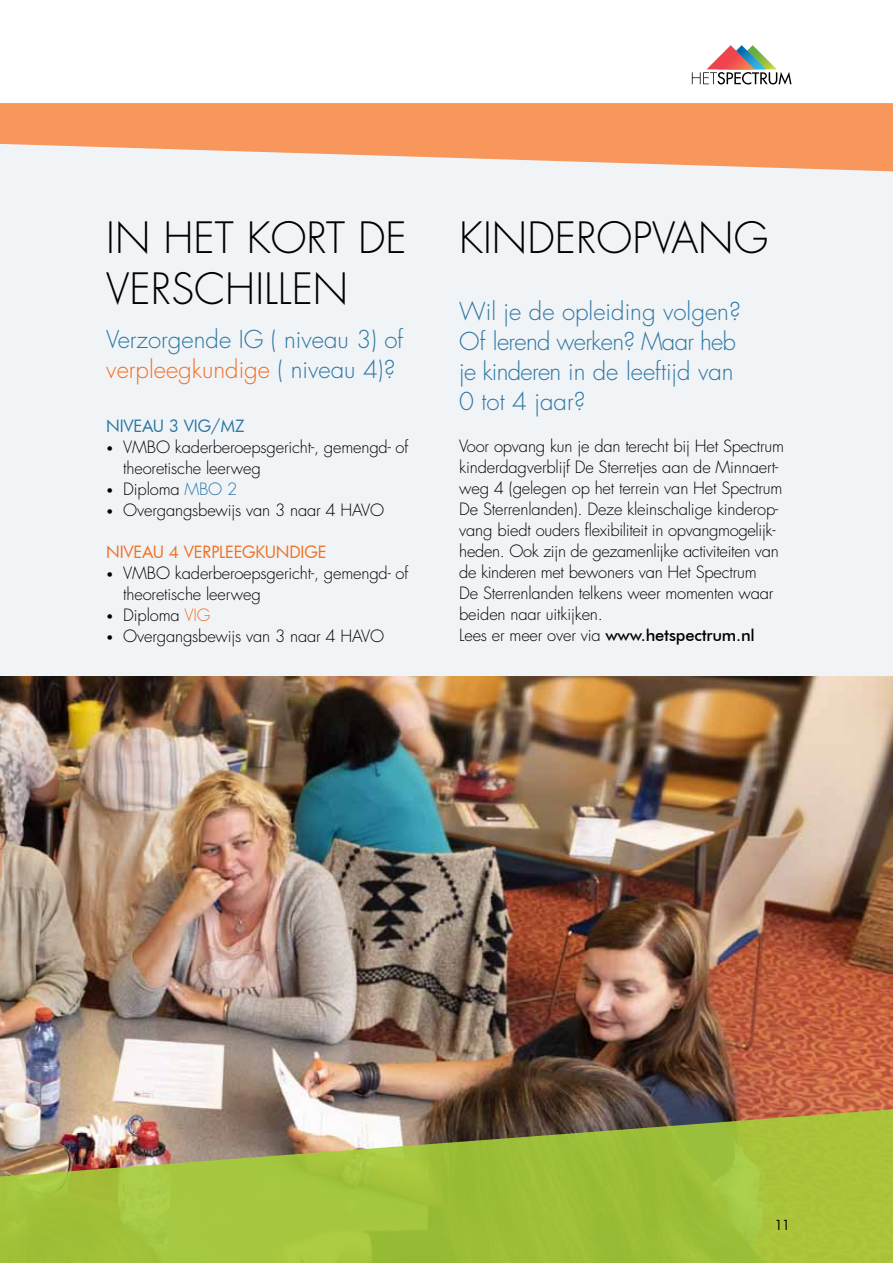
<style>
.page{position:relative;width:893px;height:1263px;background:#fff}
.page>*{position:absolute;margin:0;border:0;box-sizing:border-box;transform-origin:0 0}
.t1{font:300 42px/50.4px "Futura Std";color:#000}
.t2{font:300 24px/30px "Futura Std";letter-spacing:-.03em;color:#2d77a3}
.t3{font:300 24px/30px "Futura Std";color:#2d77a3}
.t4{font:300 16.5px/21px "Futura Std";letter-spacing:-.01em;color:#000}
.t5{font:500 16.5px "Futura BT";letter-spacing:-.01em;color:#000}
.t6{font:16.5px "Futura";letter-spacing:-.01em;color:#f36f21}
.t7{font:16.5px "Futura";letter-spacing:-.02em;color:#2d77a3}
.t8{font:300 16.5px "Futura Std";color:#2d77a3}
.t9{font:13.5px "Futura";color:#000}
.s1{color:#f36f21}
.s2{font-size:12px}
.s3{color:#2d77a3}
.s4{font-family:"Futura Std";font-weight:300}
</style>
<div class="page">
<div style="left:0;top:103px;width:893px;height:1106px;background:#f1f4f7"></div>
<img style="left:0;top:676px;width:893px;height:432px">
<svg style="left:0;top:103px;width:893px;height:68px;fill:#f7975b"></svg>
<svg style="left:0;top:1108px;width:893px;height:155px;background:#a0b448"></svg>
<svg style="left:691px;top:45px;width:101px;height:40px"></svg>
<h1 class="t1" style="left:106px;top:214px;width:302px">I n het kort de verschillen</h1>
<h2 class="t3" style="left:106px;top:325px;width:298px">Verzorgende IG ( niveau 3) of <span class="s1">verpleegkundige</span> ( niveau 4)?</h2>
<p class="t7" style="left:106px;top:415px;width:127px">N IVEAU 3 VIG/MZ</p>
<p class="t4" style="left:106px;top:437px;width:20px"><span class="s2">•</span> VMBO</p>
<p class="t4" style="left:123px;top:437px;width:287px;text-indent:52px">kaderberoepsgericht-, gemengd- of theoretische leerweg</p>
<p class="t4" style="left:106px;top:479px;width:92px"><span class="s2">•</span> Diploma <span class="s3">MBO</span></p>
<p class="t8" style="left:227px;top:479px;width:12px">2</p>
<p class="t4" style="left:106px;top:500px;width:246px"><span class="s2">•</span> Overgangsbewijs van 3 naar 4 HAVO</p>
<p class="t6" style="left:106px;top:541px;width:222px">N IVEAU 4 VERPLEEGKUNDIGE</p>
<p class="t4" style="left:106px;top:563px;width:20px"><span class="s2">•</span> VMBO</p>
<p class="t4" style="left:123px;top:563px;width:287px;text-indent:52px">kaderberoepsgericht-, gemengd- of theoretische leerweg</p>
<p class="t4" style="left:106px;top:605px;width:88px"><span class="s2">•</span> Diploma <span class="s1">VIG</span></p>
<p class="t4" style="left:106px;top:626px;width:246px"><span class="s2">•</span> Overgangsbewijs van 3 naar 4 HAVO</p>
<h1 class="t1" style="left:459px;top:214px;width:311px">Kinderopvang</h1>
<h2 class="t2" style="left:459px;top:297px;width:283px">Wil je de opleiding volgen?<br>Of lerend werken? Maar heb je kinderen in de leeftijd van<br>0 tot 4 jaar?</h2>
<p class="t4" style="left:459px;top:436px;width:326px">Voor opvang kun je dan terecht bij Het Spectrum kinderdagverblijf De Sterretjes aan de Minnaert&shy;weg 4 (gelegen op het terrein van Het Spectrum De Sterrenlanden). Deze kleinschalige kinderop&shy;vang biedt ouders flexibiliteit in opvangmogelijk&shy;heden. Ook zijn de gezamenlijke activiteiten van de kinderen met bewoners van Het Spectrum<br>De Sterrenlanden telkens weer momenten waar beiden naar uitkijken.</p>
<p class="t5" style="left:459px;top:626px;width:297px"><span class="s4">Lees er meer over via</span> www.hetspectrum.nl</p>
<p class="t9" style="left:775px;top:1216px;width:17px">11</p>
</div>
